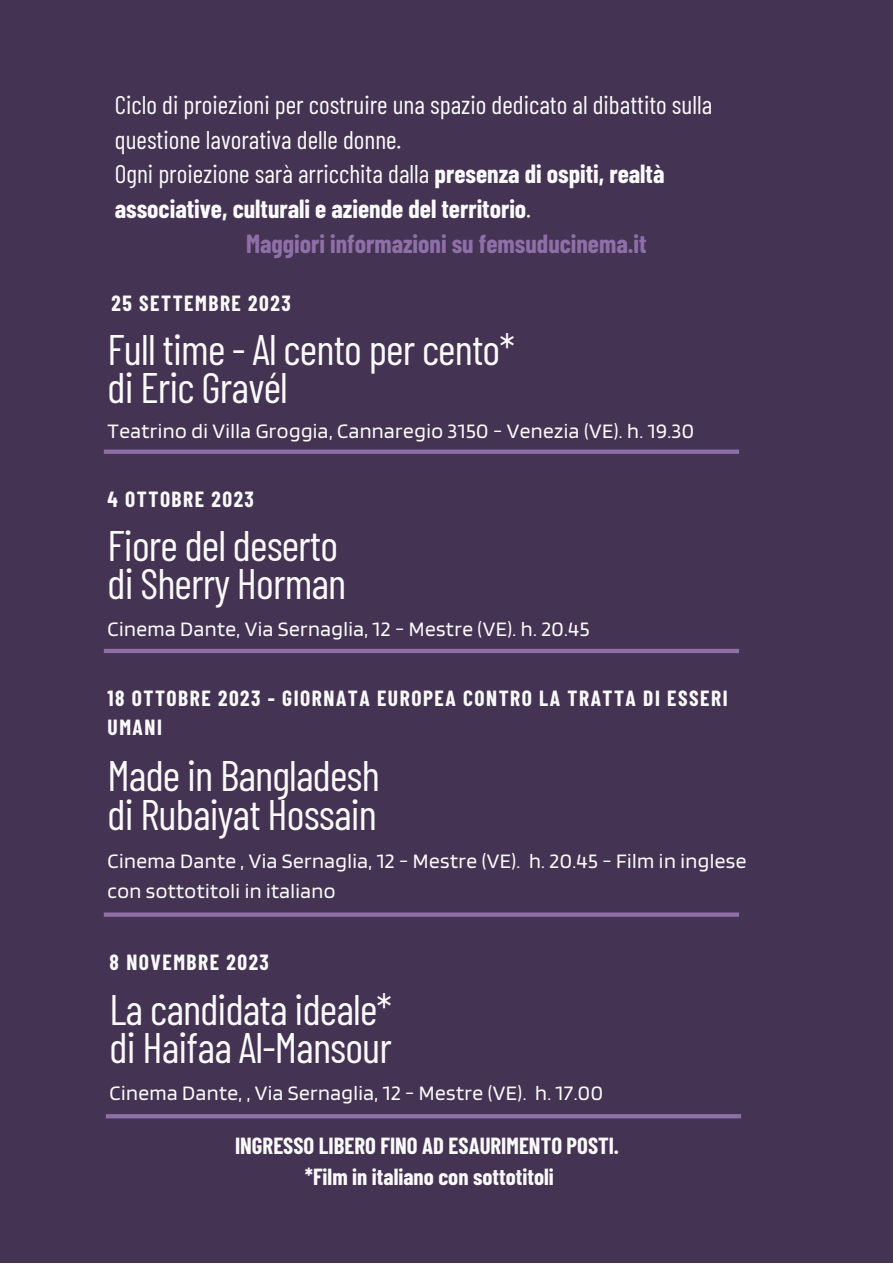
<style>
.page{position:relative;width:893px;height:1264px;background:#fff}
.page>*{position:absolute;margin:0;border:0;box-sizing:border-box;transform-origin:0 0}
.t1{font:42.6px "Barlow Condensed";letter-spacing:-.02em;color:#fafafa}
.t2{font:700 25.65px/34.8px "Barlow Condensed";color:#fafafa}
.t3{font:25.65px/34.8px "Barlow Condensed";color:#fafafa}
.t4{font:700 25.65px "Barlow Condensed";color:#8e6fa8}
.t5{font:700 22.8px "Barlow Condensed";color:#fafafa}
.t6{font:21.45px/29.8px "Blinker";letter-spacing:.02em;color:#fafafa}
.t7{font:700 21.45px/29.2px "Barlow Condensed";letter-spacing:.07em;color:#fafafa}
.s1{font-weight:400}
</style>
<div class="page">
<div style="left:0;top:0;width:892px;height:1262px;background:#443352"></div>
<div style="left:104px;top:449px;width:635px;height:5px;background:#8e6fa8"></div>
<hr style="left:104px;top:649px;width:635px;height:4px;background:#8e6fa8">
<svg style="left:104px;top:912px;width:635px;height:4px;background:#84679d"></svg>
<hr style="left:106px;top:1114px;width:635px;height:4px;background:#8e6fa8">
<p class="t3" style="left:115px;top:86px;width:599px">Ciclo di proiezioni per costruire una spazio dedicato al dibattito sulla questione lavorativa delle donne.</p>
<p class="t2" style="left:115px;top:156px;width:551px"><span class="s1">Ogni proiezione sarà arricchita dalla</span> presenza di ospiti, realtà associative, culturali e aziende del territorio<span class="s1">.</span></p>
<p class="t4" style="left:246px;top:227px;width:402px">Maggiori informazioni su femsuducinema.it</p>
<p class="t7" style="left:112px;top:288px;width:180px">25 SETTEMBRE 2023</p>
<p class="t1" style="left:108px;top:322px;width:409px">Full time - Al cento per cento*</p>
<p class="t1" style="left:108px;top:360px;width:182px">di Eric Gravél</p>
<p class="t6" style="left:108px;top:415px;width:588px">Teatrino di Villa Groggia, Cannaregio 3150 - Venezia (VE). h. 19.30</p>
<p class="t7" style="left:108px;top:483px;width:148px">4 OTTOBRE 2023</p>
<p class="t1" style="left:108px;top:518px;width:232px">Fiore del deserto</p>
<p class="t1" style="left:108px;top:557px;width:240px">di Sherry Horman</p>
<p class="t6" style="left:108px;top:613px;width:483px">Cinema Dante, Via Sernaglia, 12 - Mestre (VE). h. 20.45</p>
<p class="t7" style="left:108px;top:683px;width:621px">18 OTTOBRE 2023 - GIORNATA EUROPEA CONTRO LA TRATTA DI ESSERI<br>UMANI</p>
<p class="t1" style="left:108px;top:748px;width:274px">Made in Bangladesh</p>
<p class="t1" style="left:108px;top:787px;width:271px">di Rubaiyat Hossain</p>
<p class="t6" style="left:108px;top:845px;width:640px">Cinema Dante , Via Sernaglia, 12 - Mestre (VE). h. 20.45 - Film in inglese con sottotitoli in italiano</p>
<p class="t7" style="left:110px;top:946px;width:161px">8 NOVEMBRE 2023</p>
<p class="t1" style="left:110px;top:982px;width:284px">La candidata ideale*</p>
<p class="t1" style="left:110px;top:1020px;width:284px">di Haifaa Al-Mansour</p>
<p class="t6" style="left:110px;top:1077px;width:495px">Cinema Dante, , Via Sernaglia, 12 - Mestre (VE). h. 17.00</p>
<p class="t5" style="left:235px;top:1130px;width:385px">INGRESSO LIBERO FINO AD ESAURIMENTO POSTI.</p>
<p class="t5" style="left:305px;top:1162px;width:250px">*Film in italiano con sottotitoli</p>
</div>
